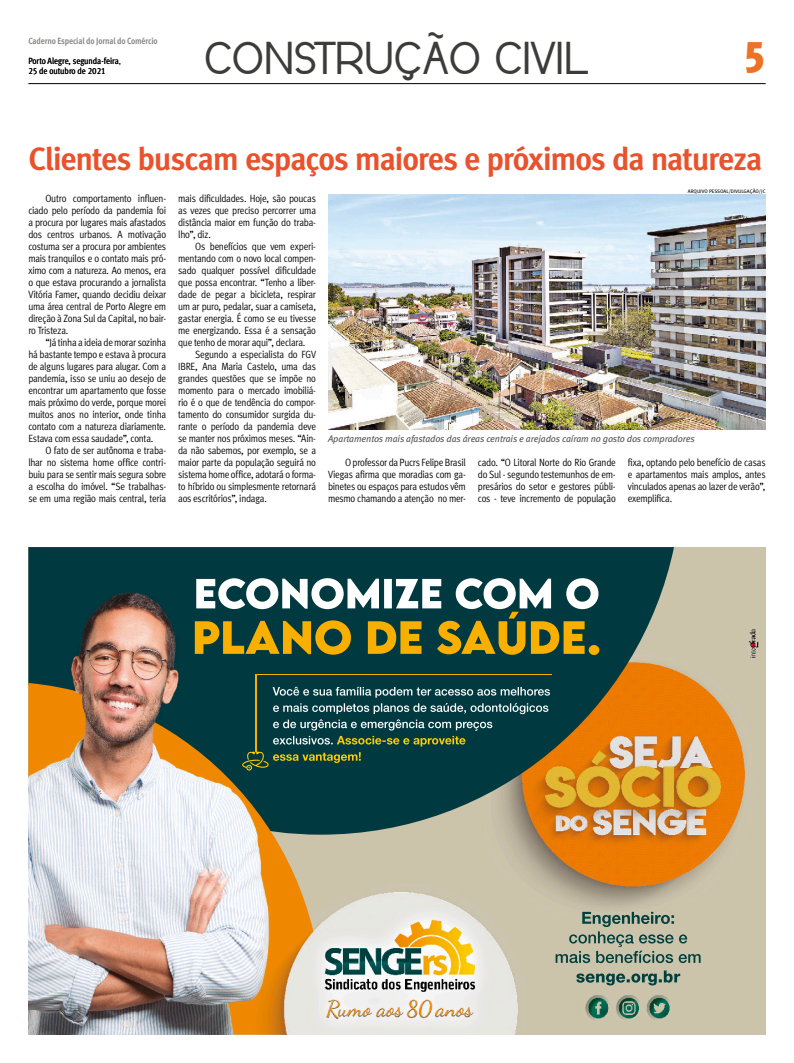
<style>
.page{position:relative;width:794px;height:1063px;background:#fff}
.page>*{position:absolute;margin:0;border:0;box-sizing:border-box;transform-origin:0 0}
.t1{font:45px "Meta Cond Black LF";color:#ed7225}
.t2{font:33px "Elegan Tech";letter-spacing:-.025em;color:#3c3c3a;scale:1.11 1}
.Abre{font:32.4px "Meta Cond Bold LF";letter-spacing:-.035em;color:#e9522c;scale:1.11 1}
.TEXTO{font:10.5px/12px "Meta Cond Normal LF";letter-spacing:-.025em;color:#000;text-align:justify}
.Legenda{font:italic 9.5px "Meta";letter-spacing:-.01em;color:#565655}
.t3{font:9px "Meta Cond Book LF";color:#000}
.t4{font:9px "Meta Cond Bold LF";letter-spacing:-.015em;color:#878786}
.Crédito{font:5px "Meta Book Caps";color:#000}
</style>
<div class="page">
<hr style="left:28px;top:83px;width:737px;height:1px;background:#000">
<img style="left:322px;top:547px;width:443px;height:488px">
<img style="left:28px;top:547px;width:646px;height:288px">
<img style="left:28px;top:683px;width:294px;height:352px">
<img style="left:255px;top:674px;width:1px;height:77px">
<img style="left:256px;top:674px;width:296px;height:1px">
<img style="left:242px;top:751px;width:27px;height:20px">
<img style="left:328px;top:195px;width:437px;height:235px">
<p class="t4" style="left:28px;top:35px;width:131px">Caderno Especial do Jornal do Comércio</p>
<p class="t3" style="left:28px;top:66px;width:79px">25 de outubro de 2021</p>
<p class="t3" style="left:28px;top:56px;width:94px">Porto Alegre, segunda-feira,</p>
<h2 class="t2" style="left:204px;top:43px;width:349px">CONSTRUÇÃO CIVIL</h2>
<p class="t1" style="left:743px;top:29px;width:24px">5</p>
<p class="Abre" style="left:28px;top:140px;width:663px">Clientes buscam espaços maiores e próximos da natureza</p>
<p class="TEXTO" style="left:28px;top:192px;width:139px;text-indent:17px">Outro comportamento influen&shy;ciado pelo período da pandemia foi a procura por lugares mais afastados dos centros urbanos. A motivação costuma ser a procura por ambientes mais tranquilos e o contato mais pró&shy;ximo com a natureza. Ao menos, era o que estava procurando a jornalista Vitória Famer, quando decidiu deixar uma área central de Porto Alegre em direção à Zona Sul da Capital, no bair&shy;ro Tristeza.</p>
<p class="TEXTO" style="left:28px;top:336px;width:139px;text-indent:17px">“Já tinha a ideia de morar sozinha há bastante tempo e estava à procura de alguns lugares para alugar. Com a pandemia, isso se uniu ao desejo de encontrar um apartamento que fosse mais próximo do verde, porque morei muitos anos no interior, onde tinha contato com a natureza diariamente.<br>Estava com essa saudade”, conta.</p>
<p class="TEXTO" style="left:28px;top:444px;width:139px;text-indent:17px">O fato de ser autônoma e traba&shy;lhar no sistema home office contri&shy;buiu para se sentir mais segura sobre a escolha do imóvel. “Se trabalhas&shy;se em uma região mais central, teria</p>
<p class="Crédito" style="left:688px;top:189px;width:79px">ARQUIVO PESSOAL/DIVULGAÇÃO/JC</p>
<p class="TEXTO" style="left:178px;top:192px;width:139px">mais dificuldades. Hoje, são poucas as vezes que preciso percorrer uma distância maior em função do traba&shy;lho”, diz.</p>
<p class="TEXTO" style="left:178px;top:240px;width:139px;text-indent:17px">Os benefícios que vem experi&shy;mentando com o novo local compen&shy;sado qualquer possível dificuldade que possa encontrar. “Tenho a liber&shy;dade de pegar a bicicleta, respirar um ar puro, pedalar, suar a camiseta, gastar energia. É como se eu tivesse me energizando. Essa é a sensação que tenho de morar aqui”, declara.</p>
<p class="TEXTO" style="left:178px;top:348px;width:139px;text-indent:17px">Segundo a especialista do FGV IBRE, Ana Maria Castelo, uma das grandes questões que se impõe no momento para o mercado imobiliá&shy;rio é o que de tendência do compor&shy;tamento do consumidor surgida du&shy;rante o período da pandemia deve se manter nos próximos meses. “Ain&shy;da não sabemos, por exemplo, se a maior parte da população seguirá no sistema home office, adotará o forma&shy;to híbrido ou simplesmente retornará aos escritórios”, indaga.</p>
<p class="Legenda" style="left:328px;top:433px;width:368px">Apartamentos mais afastados das áreas centrais e arejados caíram no gosto dos compradores</p>
<p class="TEXTO" style="left:328px;top:456px;width:139px;text-indent:17px">O professor da Pucrs Felipe Brasil Viegas afirma que moradias com ga&shy;binetes ou espaços para estudos vêm mesmo chamando a atenção no mer-</p>
<p class="TEXTO" style="left:478px;top:456px;width:139px">cado. “O Litoral Norte do Rio Grande do Sul - segundo testemunhos de em&shy;presários do setor e gestores públi&shy;cos - teve incremento de população</p>
<p class="TEXTO" style="left:628px;top:456px;width:139px">fixa, optando pelo benefício de casas e apartamentos mais amplos, antes vinculados apenas ao lazer de verão”, exemplifica.</p>
</div>
